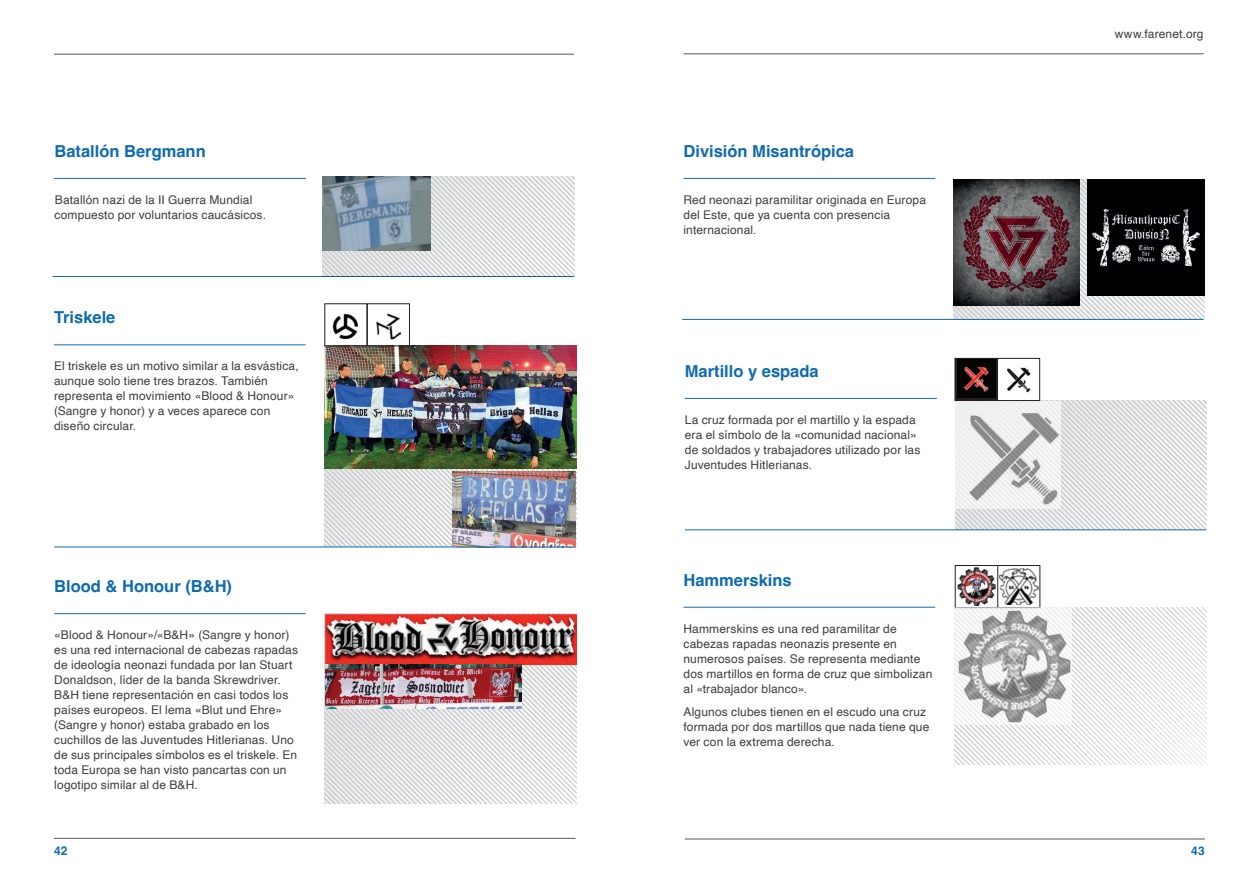
<style>
.page{position:relative;width:1259px;height:893px;background:#fff}
.page>*{position:absolute;margin:0;border:0;box-sizing:border-box;transform-origin:0 0}
.Sub_headers{font:700 16.5px "Helvetica";color:#0e6bae}
.t1{font:12px/15px "Helvetica";letter-spacing:.01em;color:#3e3e3f}
.t2{font:700 12px "Helvetica";color:#0e6bae}
</style>
<div class="page">
<hr style="left:685px;top:839px;width:520px;height:1px;background:#57585a">
<hr style="left:54px;top:838px;width:521px;height:1px;background:#57585a">
<hr style="left:683px;top:54px;width:520px;height:1px;background:#57585a">
<hr style="left:54px;top:54px;width:520px;height:1px;background:#57585a">
<img style="left:325px;top:468px;width:251px;height:79px">
<img style="left:453px;top:472px;width:122px;height:76px">
<img style="left:325px;top:346px;width:251px;height:122px">
<div style="left:367px;top:304px;width:43px;height:42px;border:1px solid #231f20"></div>
<img style="left:333px;top:313px;width:26px;height:26px">
<img style="left:376px;top:313px;width:24px;height:26px">
<hr style="left:54px;top:547px;width:520px;height:1px;background:#0e6bae">
<hr style="left:54px;top:345px;width:251px;height:1px;background:#0e6bae">
<img style="left:325px;top:665px;width:251px;height:138px">
<img style="left:325px;top:614px;width:252px;height:51px">
<img style="left:325px;top:665px;width:196px;height:43px">
<hr style="left:54px;top:613px;width:252px;height:1px;background:#0e6bae">
<img style="left:953px;top:179px;width:251px;height:140px">
<hr style="left:683px;top:178px;width:252px;height:1px;background:#0e6bae">
<img style="left:1087px;top:179px;width:117px;height:117px">
<img style="left:953px;top:179px;width:126px;height:126px">
<img style="left:955px;top:401px;width:251px;height:129px">
<div style="left:997px;top:358px;width:43px;height:43px;border:1px solid #231f20"></div>
<div style="left:955px;top:358px;width:42px;height:43px;background:#231f20"></div>
<img style="left:957px;top:359px;width:39px;height:39px">
<img style="left:1007px;top:367px;width:24px;height:26px">
<img style="left:955px;top:402px;width:105px;height:107px">
<img style="left:955px;top:608px;width:251px;height:156px">
<div style="left:955px;top:565px;width:42px;height:43px;border:1px solid #231f20"></div>
<div style="left:997px;top:565px;width:43px;height:43px;border:1px solid #231f20"></div>
<img style="left:956px;top:567px;width:40px;height:39px">
<img style="left:999px;top:568px;width:39px;height:37px">
<img style="left:954px;top:608px;width:117px;height:117px">
<hr style="left:685px;top:398px;width:252px;height:1px;background:#0e6bae">
<hr style="left:683px;top:607px;width:252px;height:1px;background:#0e6bae">
<hr style="left:685px;top:530px;width:521px;height:1px;background:#0e6bae">
<hr style="left:53px;top:276px;width:521px;height:1px;background:#0e6bae">
<hr style="left:682px;top:319px;width:521px;height:1px;background:#0e6bae">
<img style="left:323px;top:176px;width:251px;height:101px">
<hr style="left:54px;top:178px;width:252px;height:1px;background:#0e6bae">
<img style="left:323px;top:176px;width:108px;height:74px">
<p class="Sub_headers" style="left:54px;top:141px;width:153px">Batallón Bergmann</p>
<p class="t1" style="left:54px;top:193px;width:213px">Batallón nazi de la II Guerra Mundial compuesto por voluntarios caucásicos.</p>
<p class="Sub_headers" style="left:54px;top:308px;width:63px">Triskele</p>
<p class="t1" style="left:54px;top:359px;width:246px">El triskele es un motivo similar a la esvástica, aunque solo tiene tres brazos. También representa el movimiento «Blood &amp; Honour» (Sangre y honor) y a veces aparece con diseño circular.</p>
<p class="Sub_headers" style="left:54px;top:576px;width:179px">Blood &amp; Honour (B&amp;H)</p>
<p class="t1" style="left:54px;top:628px;width:245px">«Blood &amp; Honour»/«B&amp;H» (Sangre y honor) es una red internacional de cabezas rapadas de ideología neonazi fundada por Ian Stuart Donaldson, líder de la banda Skrewdriver.<br>B&amp;H tiene representación en casi todos los países europeos. El lema «Blut und Ehre» (Sangre y honor) estaba grabado en los cuchillos de las Juventudes Hitlerianas. Uno de sus principales símbolos es el triskele. En toda Europa se han visto pancartas con un logotipo similar al de B&amp;H.</p>
<p class="Sub_headers" style="left:683px;top:141px;width:172px">División Misantrópica</p>
<p class="t1" style="left:683px;top:193px;width:244px">Red neonazi paramilitar originada en Europa del Este, que ya cuenta con presencia internacional.</p>
<p class="Sub_headers" style="left:685px;top:361px;width:135px">Martillo y espada</p>
<p class="t1" style="left:685px;top:413px;width:237px">La cruz formada por el martillo y la espada era el símbolo de la «comunidad nacional» de soldados y trabajadores utilizado por las Juventudes Hitlerianas.</p>
<p class="Sub_headers" style="left:683px;top:570px;width:110px">Hammerskins</p>
<p class="t1" style="left:683px;top:621px;width:250px">Hammerskins es una red paramilitar de cabezas rapadas neonazis presente en numerosos países. Se representa mediante dos martillos en forma de cruz que simbolizan al «trabajador blanco».</p>
<p class="t1" style="left:683px;top:705px;width:247px">Algunos clubes tienen en el escudo una cruz formada por dos martillos que nada tiene que ver con la extrema derecha.</p>
<p class="t1" style="left:1114px;top:27px;width:90px">www.farenet.org</p>
<p class="t2" style="left:54px;top:844px;width:15px">42</p>
<p class="t2" style="left:1191px;top:844px;width:15px">43</p>
</div>
